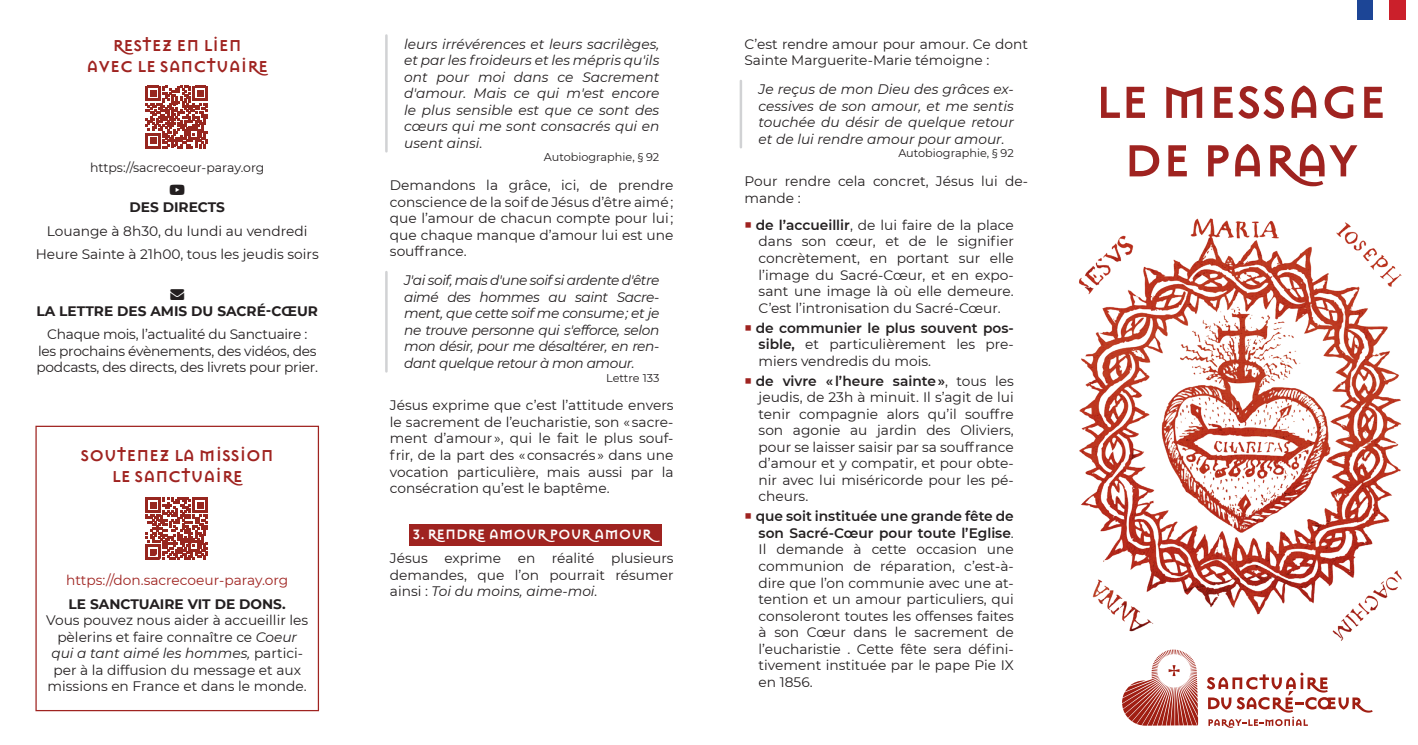
<style>
.page{position:relative;width:1418px;height:745px;background:#fff}
.page>*{position:absolute;margin:0;border:0;box-sizing:border-box;transform-origin:0 0}
.t1{font:700 50px/58.4px "Mason Sans";color:#9f2320;text-align:center}
.h3_sans_num{font:700 17.5px/21px "Mason Sans";color:#9f2320;text-align:center}
.t2{font:700 15px "Mason Sans";color:#fff}
.p_solidaire{font:13.75px/16.5px "Montserrat";color:#231f20;text-align:justify}
.autobio{font:italic 13.75px/16.5px "Montserrat";letter-spacing:-.025em;color:#231f20;text-align:justify}
.autobio_non_solidaire{font:italic 13.75px/16.5px "Montserrat";color:#231f20;text-align:justify}
.p_solidaire-2{font:13.75px/16.5px "Montserrat";letter-spacing:-.02em;color:#231f20;text-align:center}
.t3{font:700 13.75px "Montserrat";color:#231f20}
.t4{font:13.75px "Montserrat";color:#9f2320}
.h3_sans_num-2{font:12.5px "Montserrat";color:#231f20}
.autobio__signe{font:11.25px "Montserrat";color:#231f20}
.s1{font-weight:700}
.s2{font-style:italic}
.s3{font-weight:600}
</style>
<div class="page">
<img style="left:1079px;top:218px;width:323px;height:423px">
<div style="left:1357px;top:0;width:16px;height:20px;background:#1c4596"></div>
<div style="left:1389px;top:0;width:16px;height:20px;background:#cb202b"></div>
<svg style="left:1122px;top:649px;width:76px;height:76px"></svg>
<svg style="left:1206px;top:672px;width:166px;height:55px"></svg>
<hr style="left:385px;top:35px;width:2px;height:116px;background:#d1d2d4">
<hr style="left:385px;top:272px;width:2px;height:99px;background:#d1d2d4">
<div style="left:409px;top:524px;width:253px;height:21px;background:#9f2320"></div>
<hr style="left:739px;top:81px;width:3px;height:66px;background:#d1d2d4">
<svg style="left:146px;top:497px;width:62px;height:63px"></svg>
<div style="left:35px;top:425px;width:284px;height:285px;border:1px solid #9f2320"></div>
<svg style="left:146px;top:86px;width:62px;height:62px"></svg>
<p class="h3_sans_num" style="left:86px;top:36px;width:183px">RESTEZ EN LIEN<br>AVEC LE SANCTUAIRE</p>
<p class="h3_sans_num-2" style="left:90px;top:159px;width:176px">https://sacrecoeur-paray.org</p>
<p class="t3" style="left:129px;top:197px;width:97px">DES DIRECTS</p>
<p class="p_solidaire" style="left:47px;top:222px;width:262px">Louange à 8h30, du lundi au vendredi</p>
<p class="p_solidaire" style="left:36px;top:245px;width:284px">Heure Sainte à 21h00, tous les jeudis soirs</p>
<p class="t3" style="left:36px;top:301px;width:283px">LA LETTRE DES AMIS DU SACRÉ-CŒUR</p>
<p class="p_solidaire-2" style="left:37px;top:325px;width:283px">Chaque mois, l’actualité du Sanctuaire : les prochains évènements, des vidéos, des podcasts, des directs, des livrets pour prier.</p>
<p class="h3_sans_num" style="left:81px;top:445px;width:195px">SOUTENEZ LA MISSION<br>LE SANCTUAIRE</p>
<p class="t4" style="left:66px;top:570px;width:223px">https://don.sacrecoeur-paray.org</p>
<p class="p_solidaire" style="left:46px;top:594px;width:263px;text-align:center"><span class="s1">LE SANCTUAIRE VIT DE DONS.<br></span>Vous pouvez nous aider à accueillir les pèlerins et faire connaître ce <span class="s2">Coeur qui a tant aimé les hommes,</span> partici&shy;per à la diffusion du message et aux missions en France et dans le monde.</p>
<p class="autobio_non_solidaire" style="left:404px;top:35px;width:257px">leurs irrévérences et leurs sacrilèges, et par les froideurs et les mépris qu'ils ont pour moi dans ce Sacrement d'amour. Mais ce qui m'est encore le plus sensible est que ce sont des cœurs qui me sont consacrés qui en usent ainsi.</p>
<p class="autobio__signe" style="left:544px;top:150px;width:117px">Autobiographie, § 92</p>
<p class="p_solidaire" style="left:390px;top:177px;width:285px">Demandons la grâce, ici, de prendre conscience de la soif de Jésus d’être aimé ; que l’amour de chacun compte pour lui ; que chaque manque d’amour lui est une souffrance.</p>
<p class="autobio" style="left:404px;top:271px;width:257px">J'ai soif, mais d'une soif si ardente d'être aimé des hommes au saint Sacre&shy;ment, que cette soif me consume ; et je ne trouve personne qui s'efforce, selon mon désir, pour me désaltérer, en ren&shy;dant quelque retour à mon amour.</p>
<p class="autobio__signe" style="left:606px;top:369px;width:55px">Lettre 133</p>
<p class="p_solidaire" style="left:390px;top:396px;width:285px">Jésus exprime que c’est l’attitude envers le sacrement de l’eucharistie, son « sacre&shy;ment d’amour », qui le fait le plus souf&shy;frir, de la part des « consacrés » dans une vocation particulière, mais aussi par la consécration qu’est le baptême.</p>
<p class="t2" style="left:412px;top:525px;width:249px">3.RENDRE AMOURPOURAMOUR</p>
<p class="p_solidaire" style="left:390px;top:549px;width:285px">Jésus exprime en réalité plusieurs demandes, que l’on pourrait résumer ainsi : <span class="s2">Toi du moins, aime-moi.</span></p>
<p class="p_solidaire" style="left:744px;top:35px;width:285px">C’est rendre amour pour amour. Ce dont<br>Sainte Marguerite-Marie témoigne :</p>
<p class="autobio" style="left:758px;top:81px;width:257px">Je reçus de mon Dieu des grâces ex&shy;cessives de son amour, et me sentis touchée du désir de quelque retour et de lui rendre amour pour amour.</p>
<p class="autobio__signe" style="left:898px;top:145px;width:117px">Autobiographie, § 92</p>
<p class="p_solidaire" style="left:744px;top:172px;width:285px">Pour rendre cela concret, Jésus lui de&shy;mande :</p>
<p class="p_solidaire" style="left:755px;top:216px;width:260px"><span class="s3">de l’accueillir</span>, de lui faire de la place dans son cœur, et de le signifier concrètement, en portant sur elle l’image du Sacré-Cœur, et en expo&shy;sant une image là où elle demeure.<br>C’est l’intronisation du Sacré-Cœur.</p>
<p class="p_solidaire" style="left:755px;top:319px;width:260px"><span class="s3">de communier le plus souvent pos&shy;sible,</span> et particulièrement les pre&shy;miers vendredis du mois.</p>
<p class="p_solidaire" style="left:755px;top:372px;width:260px"><span class="s3">de vivre « l’heure sainte »</span>, tous les jeudis, de 23h à minuit. Il s’agit de lui tenir compagnie alors qu’il souffre son agonie au jardin des Oliviers, pour se laisser saisir par sa souffrance d’amour et y compatir, et pour obte&shy;nir avec lui miséricorde pour les pé&shy;cheurs.</p>
<p class="p_solidaire" style="left:755px;top:507px;width:260px"><span class="s3">que soit instituée une grande fête de son Sacré-Cœur pour toute l’Eglise</span>.<br>Il demande à cette occasion une communion de réparation, c’est-à&shy;dire que l’on communie avec une at&shy;tention et un amour particuliers, qui consoleront toutes les offenses faites à son Cœur dans le sacrement de l’eucharistie . Cette fête sera défini&shy;tivement instituée par le pape Pie IX en 1856.</p>
<p class="t1" style="left:1095px;top:74px;width:293px">LE MESSAGE<br>DE PARAY</p>
</div>
